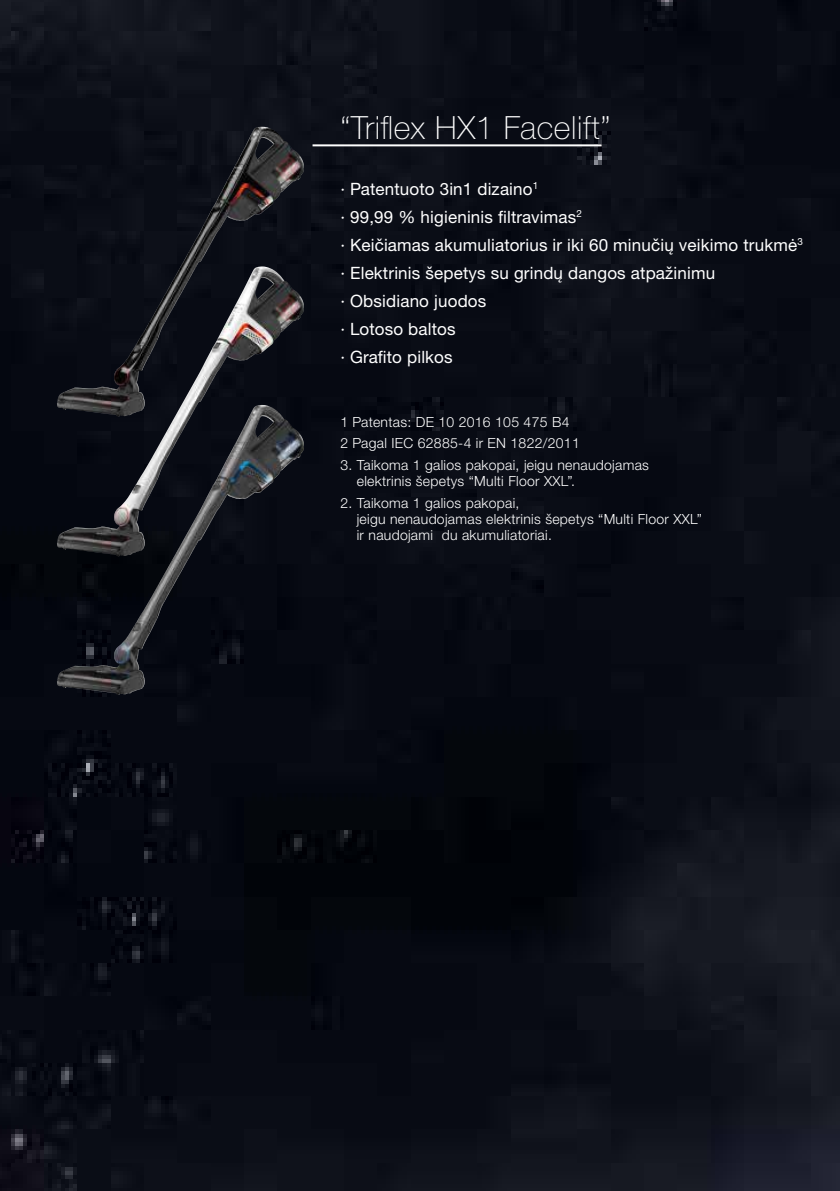
<style>
.page{position:relative;width:840px;height:1191px;background:#fff}
.page>*{position:absolute;margin:0;border:0;box-sizing:border-box;transform-origin:0 0}
.t1{font:100 32px "Helvetica Neue LTW1 G";letter-spacing:.02em;color:#fff}
.t2{font:17px/28px "Helvetica Neue LTW1 G";letter-spacing:.01em;color:#fff}
.t3{font:300 14px/16px "Helvetica Neue LTW1 G";letter-spacing:.02em;color:#fff}
</style>
<div class="page">
<img style="left:0;top:0;width:839px;height:1191px">
<img style="left:57px;top:127px;width:202px;height:140px">
<img style="left:57px;top:267px;width:202px;height:138px">
<img style="left:57px;top:405px;width:202px;height:290px">
<hr style="left:312px;top:144px;width:289px;height:2px;background:#fff">
<h1 class="t1" style="left:340px;top:108px;width:271px">“Triflex HX1 Facelift”</h1>
<p class="t2" style="left:340px;top:175px;width:464px">· Patentuoto 3in1 dizaino<sup>1<br></sup>· 99,99 % higieninis filtravimas<sup>2<br></sup>· Keičiamas akumuliatorius ir iki 60 minučių veikimo trukmė<sup>3 </sup>· Elektrinis šepetys su grindų dangos atpažinimu<br>· Obsidiano juodos<br>· Lotoso baltos<br>· Grafito pilkos</p>
<p class="t3" style="left:340px;top:411px;width:241px;line-height:21.6px">1 Patentas: DE 10 2016 105 475 B4<br>2 Pagal IEC 62885-4 ir EN 1822/2011</p>
<p class="t3" style="left:356px;top:457px;width:293px;text-indent:-16px">3. Taikoma 1 galios pakopai, jeigu nenaudojamas elektrinis šepetys “Multi Floor XXL”.</p>
<p class="t3" style="left:356px;top:495px;width:346px;text-indent:-16px">2. Taikoma 1 galios pakopai,<br>jeigu nenaudojamas elektrinis šepetys “Multi Floor XXL” ir naudojami du akumuliatoriai.</p>
</div>
